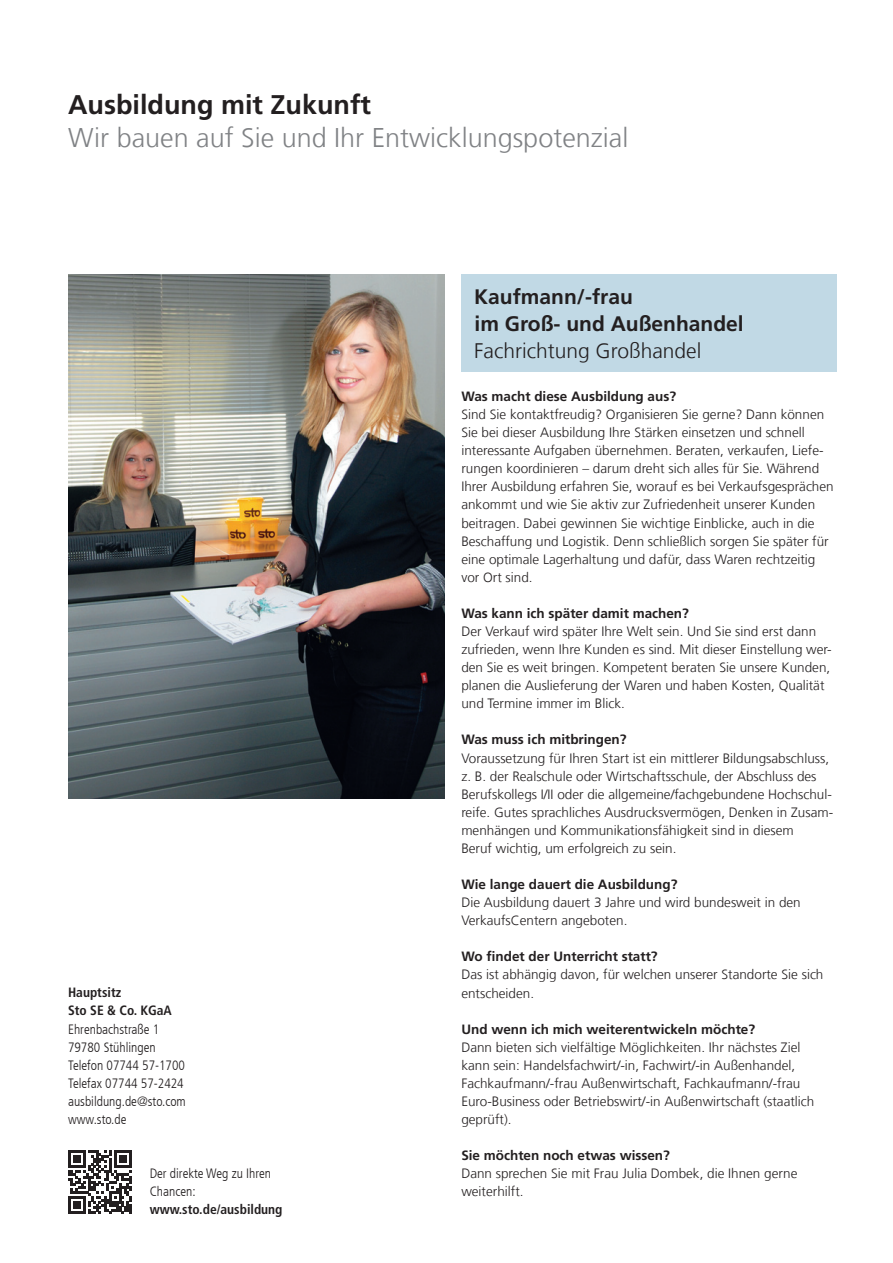
<style>
.page{position:relative;width:893px;height:1263px;background:#fff}
.page>*{position:absolute;margin:0;border:0;box-sizing:border-box;transform-origin:0 0}
.t1{font:300 27px "Sto Frutiger";color:#808285}
.t2{font:700 27px "Sto Frutiger";color:#231f20}
.t3{font:700 21px/27.2px "Sto Frutiger";color:#231f20}
.t4{font:300 21px "Sto Frutiger";color:#231f20}
.t5{font:300 13.5px/18.1px "Sto Frutiger";color:#231f20}
.t6{font:700 13.5px "Sto Frutiger";color:#231f20}
.t7{font:300 condensed 13.5px/18.1px "Sto Frutiger";color:#231f20}
.t8{font:700 condensed 13.5px/18.1px "Sto Frutiger";color:#231f20}
</style>
<div class="page">
<div style="left:461px;top:274px;width:376px;height:98px;background:#c1d9e5"></div>
<img style="left:68px;top:274px;width:376px;height:524px">
<svg style="left:68px;top:1150px;width:64px;height:64px"></svg>
<h1 class="t2" style="left:68px;top:89px;width:305px">Ausbildung mit Zukunft</h1>
<h1 class="t1" style="left:68px;top:122px;width:562px">Wir bauen auf Sie und Ihr Entwicklungspotenzial</h1>
<p class="t8" style="left:68px;top:984px;width:105px">Hauptsitz<br>Sto SE &amp; Co. KGaA</p>
<p class="t7" style="left:68px;top:1020px;width:119px">Ehrenbachstraße 1<br>79780 Stühlingen<br>Telefon 07744 57-1700<br>Telefax 07744 57-2424 ausbildung.de@sto.com www.sto.de</p>
<p class="t7" style="left:150px;top:1164px;width:123px">Der direkte Weg zu Ihren<br>Chancen:</p>
<p class="t8" style="left:150px;top:1200px;width:134px">www.sto.de/ausbildung</p>
<h2 class="t3" style="left:474px;top:283px;width:271px">Kaufmann/-frau<br>im Groß- und Außenhandel</h2>
<h2 class="t4" style="left:474px;top:339px;width:229px">Fachrichtung Großhandel</h2>
<p class="t6" style="left:461px;top:388px;width:216px">Was macht diese Ausbildung aus?</p>
<p class="t5" style="left:461px;top:405px;width:374px">Sind Sie kontaktfreudig? Organisieren Sie gerne? Dann können Sie bei dieser Ausbildung Ihre Stärken einsetzen und schnell interessante Aufgaben übernehmen. Beraten, verkaufen, Liefe&shy;rungen koordinieren – darum dreht sich alles für Sie. Während Ihrer Ausbildung erfahren Sie, worauf es bei Verkaufsgesprächen ankommt und wie Sie aktiv zur Zufriedenheit unserer Kunden beitragen. Dabei gewinnen Sie wichtige Einblicke, auch in die Beschaffung und Logistik. Denn schließlich sorgen Sie später für eine optimale Lagerhaltung und dafür, dass Waren rechtzeitig vor Ort sind.</p>
<p class="t6" style="left:461px;top:605px;width:229px">Was kann ich später damit machen?</p>
<p class="t5" style="left:461px;top:622px;width:372px">Der Verkauf wird später Ihre Welt sein. Und Sie sind erst dann zufrieden, wenn Ihre Kunden es sind. Mit dieser Einstellung wer&shy;den Sie es weit bringen. Kompetent beraten Sie unsere Kunden, planen die Auslieferung der Waren und haben Kosten, Qualität und Termine immer im Blick.</p>
<p class="t6" style="left:461px;top:732px;width:167px">Was muss ich mitbringen?</p>
<p class="t5" style="left:461px;top:749px;width:373px">Voraussetzung für Ihren Start ist ein mittlerer Bildungsabschluss, z. B. der Realschule oder Wirtschaftsschule, der Abschluss des Berufskollegs I/II oder die allgemeine/fachgebundene Hochschul&shy;reife. Gutes sprachliches Ausdrucksvermögen, Denken in Zusam&shy;menhängen und Kommunikationsfähigkeit sind in diesem<br>Beruf wichtig, um erfolgreich zu sein.</p>
<p class="t6" style="left:461px;top:876px;width:218px">Wie lange dauert die Ausbildung?</p>
<p class="t5" style="left:461px;top:893px;width:341px">Die Ausbildung dauert 3 Jahre und wird bundesweit in den<br>VerkaufsCentern angeboten.</p>
<p class="t6" style="left:461px;top:949px;width:198px">Wo findet der Unterricht statt?</p>
<p class="t5" style="left:461px;top:966px;width:364px">Das ist abhängig davon, für welchen unserer Standorte Sie sich entscheiden.</p>
<p class="t6" style="left:461px;top:1021px;width:295px">Und wenn ich mich weiterentwickeln möchte?</p>
<p class="t5" style="left:461px;top:1038px;width:355px">Dann bieten sich vielfältige Möglichkeiten. Ihr nächstes Ziel kann sein: Handelsfachwirt/-in, Fachwirt/-in Außenhandel, Fachkaufmann/-frau Außenwirtschaft, Fachkaufmann/-frau Euro-Business oder Betriebswirt/-in Außenwirtschaft (staatlich geprüft).</p>
<p class="t6" style="left:461px;top:1147px;width:210px">Sie möchten noch etwas wissen?</p>
<p class="t5" style="left:461px;top:1165px;width:338px">Dann sprechen Sie mit Frau Julia Dombek, die Ihnen gerne weiterhilft.</p>
</div>
